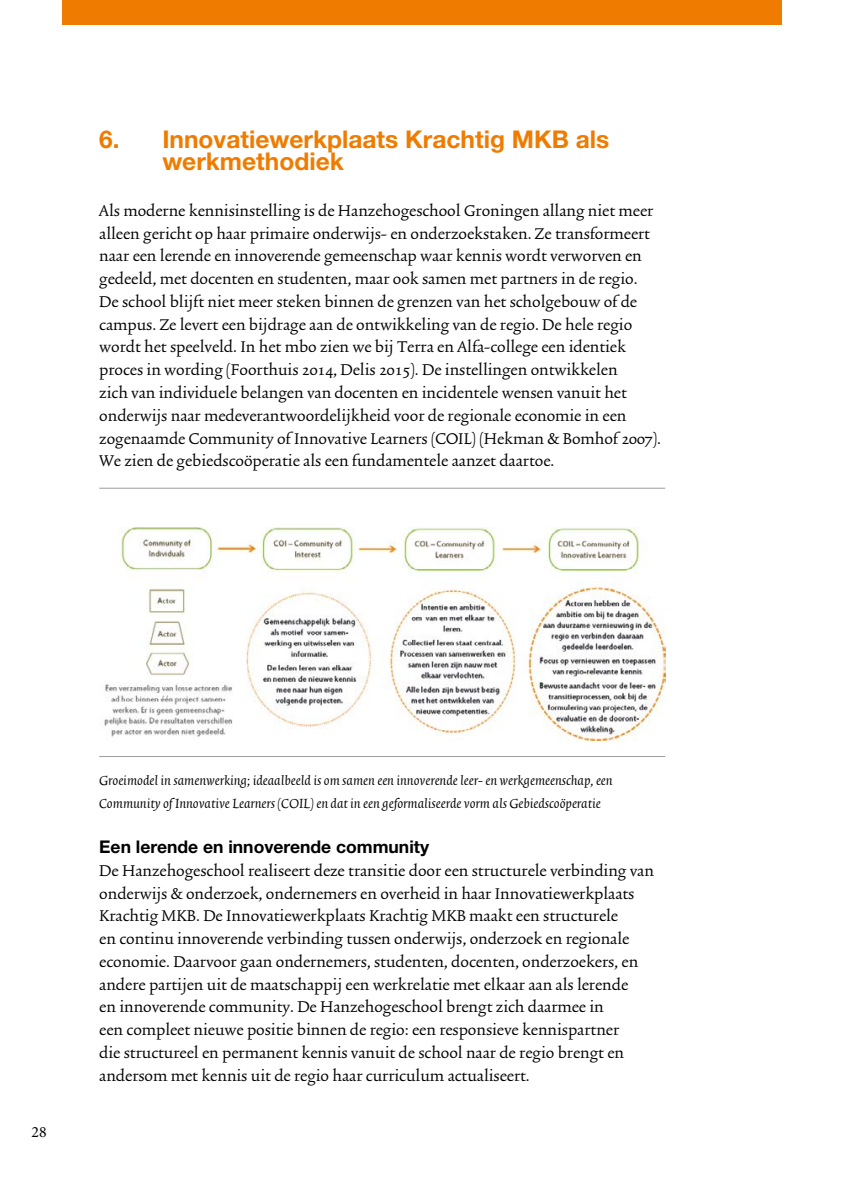
<style>
.page{position:relative;width:844px;height:1191px;background:#fff}
.page>*{position:absolute;margin:0;border:0;box-sizing:border-box;transform-origin:0 0}
.t1{font:700 24.5px/22.8px "Helvetica Neue LT Std";color:#ef7c00}
.t2{font:18.38px/22.8px "Trinite No 2 Rom Wid";color:#000}
.t3{font:700 17.5px "Helvetica Neue LT Std";color:#000}
.t4{font:16.62px/22.8px "Trinite No 1 Ita";color:#000}
.t5{font:15.75px "Minion Pro";color:#000}
</style>
<div class="page">
<div style="left:62px;top:0;width:719px;height:25px;background:#ef7c00"></div>
<img style="left:104px;top:527px;width:561px;height:213px">
<hr style="left:99px;top:756px;width:566px;height:1px;background:#9c9d9d">
<hr style="left:99px;top:488px;width:566px;height:1px;background:#9c9d9d">
<h1 class="t1" style="left:162px;top:127px;width:448px;text-indent:-63px">6. Innovatiewerkplaats Krachtig MKB als werkmethodiek</h1>
<p class="t2" style="left:99px;top:200px;width:563px">Als moderne kennisinstelling is de Hanzehogeschool Groningen allang niet meer alleen gericht op haar primaire onderwijs- en onderzoekstaken. Ze transformeert naar een lerende en innoverende gemeenschap waar kennis wordt verworven en gedeeld, met docenten en studenten, maar ook samen met partners in de regio.<br>De school blijft niet meer steken binnen de grenzen van het scholgebouw of de campus. Ze levert een bijdrage aan de ontwikkeling van de regio. De hele regio wordt het speelveld. In het mbo zien we bij Terra en Alfa-college een identiek proces in wording (Foorthuis 2014, Delis 2015). De instellingen ontwikkelen<br>zich van individuele belangen van docenten en incidentele wensen vanuit het onderwijs naar medeverantwoordelijkheid voor de regionale economie in een zogenaamde Community of Innovative Learners (COIL) (Hekman &amp; Bomhof 2007).<br>We zien de gebiedscoöperatie als een fundamentele aanzet daartoe.</p>
<p class="t5" style="left:32px;top:1121px;width:17px">28</p>
<p class="t4" style="left:99px;top:770px;width:514px">Groeimodel in samenwerking; ideaalbeeld is om samen een innoverende leer- en werkgemeenschap, een<br>Community of Innovative Learners (COIL) en dat in een geformaliseerde vorm als Gebiedscoöperatie</p>
<p class="t3" style="left:99px;top:836px;width:331px">Een lerende en innoverende community</p>
<p class="t2" style="left:99px;top:860px;width:556px">De Hanzehogeschool realiseert deze transitie door een structurele verbinding van onderwijs &amp; onderzoek, ondernemers en overheid in haar Innovatiewerkplaats Krachtig MKB. De Innovatiewerkplaats Krachtig MKB maakt een structurele<br>en continu innoverende verbinding tussen onderwijs, onderzoek en regionale economie. Daarvoor gaan ondernemers, studenten, docenten, onderzoekers, en andere partijen uit de maatschappij een werkrelatie met elkaar aan als lerende<br>en innoverende community. De Hanzehogeschool brengt zich daarmee in<br>een compleet nieuwe positie binnen de regio: een responsieve kennispartner<br>die structureel en permanent kennis vanuit de school naar de regio brengt en andersom met kennis uit de regio haar curriculum actualiseert.</p>
</div>
